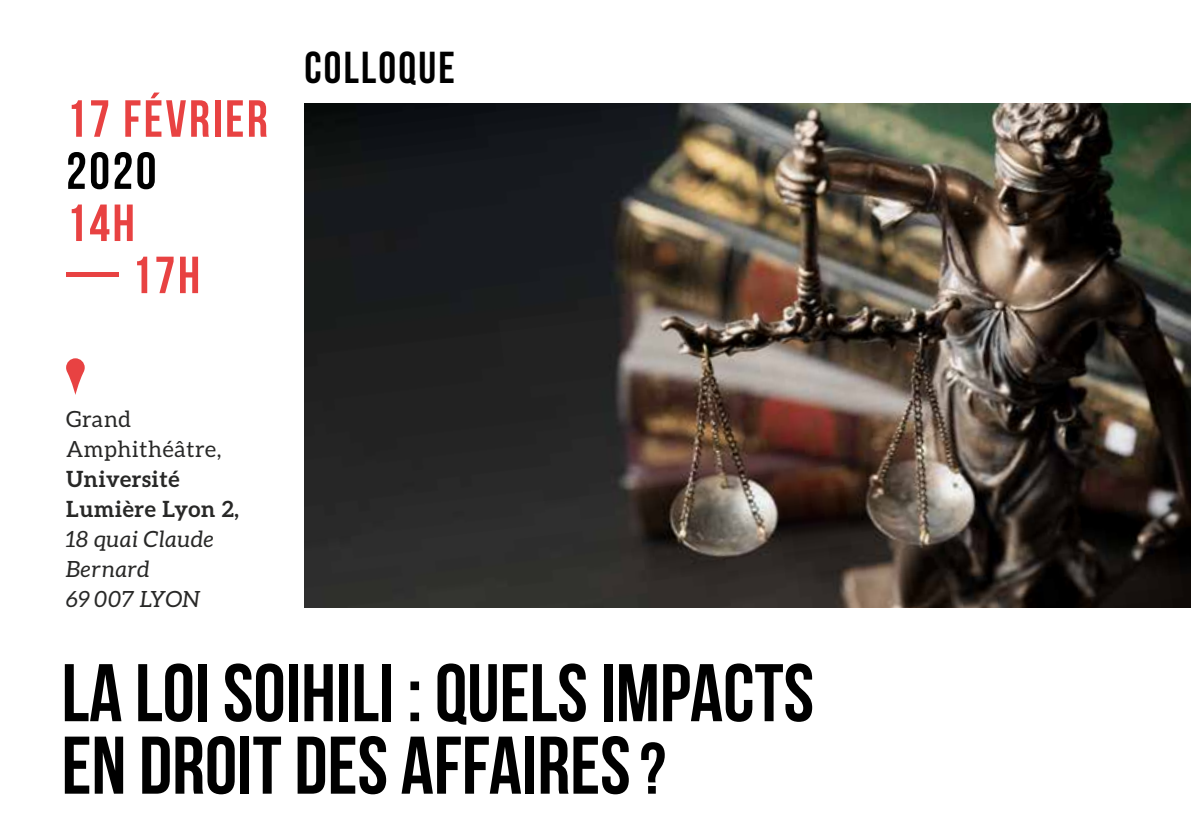
<style>
.page{position:relative;width:1191px;height:840px;background:#fff}
.page>*{position:absolute;margin:0;border:0;box-sizing:border-box;transform-origin:0 0}
.t1{font:700 81.4px/72.4px "Bebas Neue";color:#000}
.t2{font:700 52px "Bebas Neue";letter-spacing:.05em;color:#e84242}
.t3{font:700 52px "Bebas Neue";color:#000}
.t4{font:700 44.6px "Bebas Neue";letter-spacing:.05em;color:#000}
.t5{font:italic 22.4px/30px "Aleo";letter-spacing:.03em;color:#282827}
.t6{font:700 22.4px/30px "Aleo";letter-spacing:.03em;color:#282827}
.t7{font:22.4px/30px "Aleo";letter-spacing:.03em;color:#282827}
.s1{font-size:72.6px}
</style>
<div class="page">
<svg style="left:66px;top:358px;width:19px;height:37px"></svg>
<img style="left:304px;top:103px;width:887px;height:504px">
<p class="t2" style="left:66px;top:90px;width:203px">17 FÉVRIER</p>
<p class="t3" style="left:66px;top:142px;width:92px">2020</p>
<p class="t2" style="left:66px;top:194px;width:70px">14H</p>
<p class="t2" style="left:66px;top:246px;width:136px">— 17H</p>
<p class="t4" style="left:304px;top:43px;width:152px">COLLOQUE</p>
<p class="t7" style="left:66px;top:403px;width:157px">Grand<br>Amphithéâtre,</p>
<p class="t6" style="left:66px;top:463px;width:174px">Université<br>Lumière Lyon 2,</p>
<p class="t5" style="left:66px;top:523px;width:149px">18 quai Claude<br>Bernard<br>69 007 LYON</p>
<p class="t1" style="left:62px;top:655px;width:754px">LA LOI SOIHILI : QUELS IMPACTS<br>EN DROIT DES AFFAIRES<span class="s1">?</span></p>
</div>
